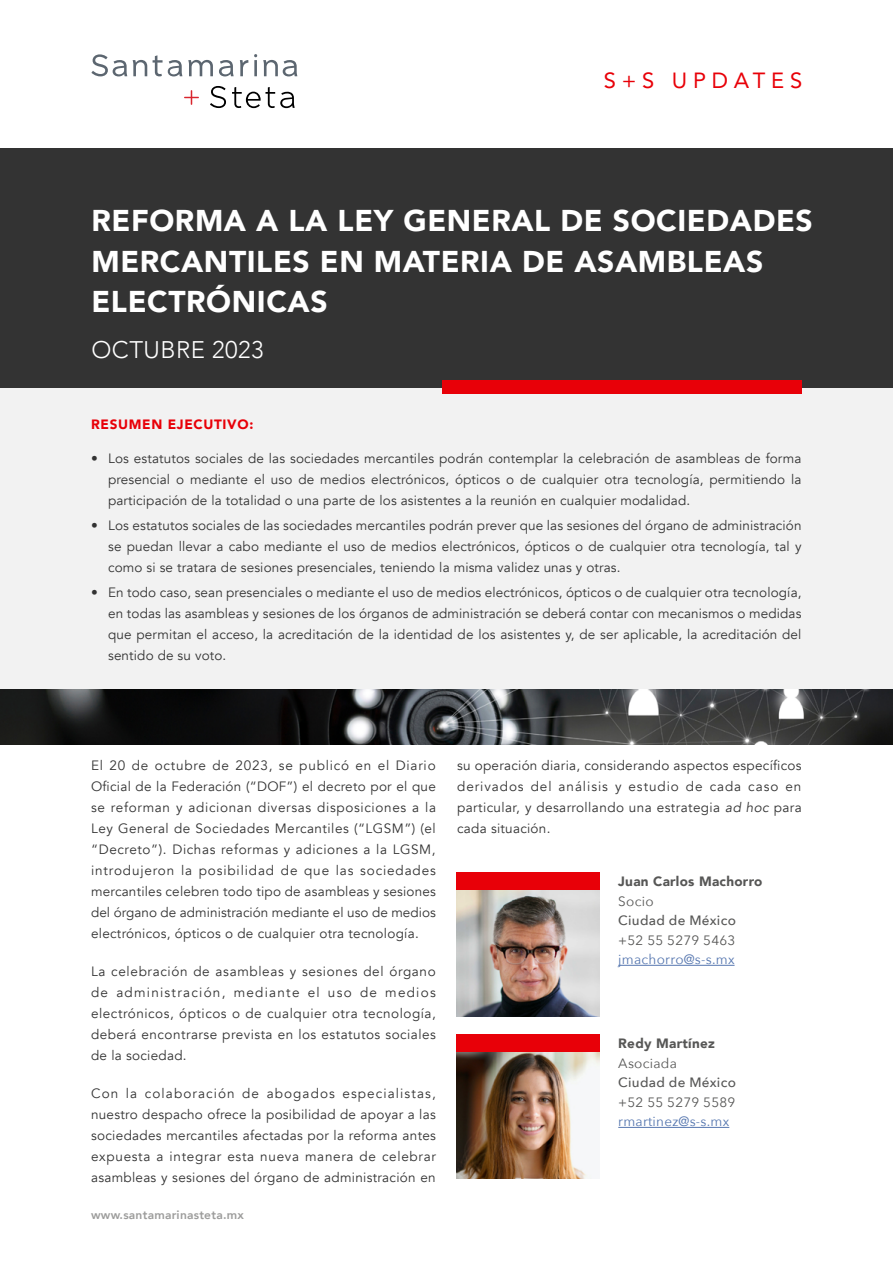
<style>
.page{position:relative;width:893px;height:1264px;background:#fff}
.page>*{position:absolute;margin:0;border:0;box-sizing:border-box;transform-origin:0 0}
.t1{font:900 30px/40.5px "Avenir";letter-spacing:.02em;color:#fff}
.t2{font:300 24px "Avenir";letter-spacing:.02em;color:#fff}
.t3{font:21.9px "Avenir";letter-spacing:.26em;color:#e80008}
.t4{font:13.5px/21px "Avenir";letter-spacing:.02em;color:#333;text-align:justify}
.t5{font:13.5px "Avenir Next";letter-spacing:.02em;color:#575756}
.t6{font:13.5px "Avenir Next";letter-spacing:.02em;color:#5576af}
.t7{font:900 13.5px "Avenir";letter-spacing:.02em;color:#575756}
.t8{font:500 13.5px "Avenir Next";letter-spacing:.02em;color:#575756}
.t9{font:900 13.5px "Avenir";letter-spacing:.05em;color:#e80008}
.t10{font:800 12px "Avenir";letter-spacing:.02em;color:#9d9d9c}
.s1{font-style:italic}
</style>
<div class="page">
<img style="left:0;top:688px;width:893px;height:56px">
<div style="left:0;top:386px;width:893px;height:302px;background:#f2f2f2"></div>
<svg style="left:184px;top:90px;width:15px;height:15px"></svg>
<svg style="left:188px;top:60px;width:25px;height:16px"></svg>
<svg style="left:240px;top:60px;width:8px;height:16px"></svg>
<svg style="left:133px;top:55px;width:29px;height:21px"></svg>
<hr style="left:254px;top:60px;width:3px;height:16px;background:#5c6670">
<svg style="left:91px;top:54px;width:36px;height:22px"></svg>
<svg style="left:168px;top:60px;width:14px;height:16px"></svg>
<svg style="left:219px;top:60px;width:15px;height:16px"></svg>
<svg style="left:263px;top:60px;width:34px;height:16px"></svg>
<svg style="left:210px;top:86px;width:16px;height:22px"></svg>
<svg style="left:232px;top:87px;width:63px;height:21px"></svg>
<div style="left:0;top:148px;width:893px;height:239px;background:#333"></div>
<div style="left:442px;top:380px;width:359px;height:14px;background:#e80008"></div>
<img style="left:456px;top:890px;width:143px;height:126px">
<hr style="left:618px;top:964px;width:116px;height:1px;background:#5576af">
<div style="left:456px;top:872px;width:143px;height:18px;background:#e80008"></div>
<img style="left:456px;top:1052px;width:143px;height:126px">
<hr style="left:618px;top:1126px;width:111px;height:1px;background:#5576af">
<div style="left:456px;top:1034px;width:143px;height:18px;background:#e80008"></div>
<h3 class="t3" style="left:604px;top:62px;width:200px">S+S UPDATES</h3>
<h1 class="t1" style="left:91px;top:199px;width:723px">REFORMA A LA LEY GENERAL DE SOCIEDADES<br>MERCANTILES EN MATERIA DE ASAMBLEAS<br>ELECTRÓNICAS</h1>
<h2 class="t2" style="left:91px;top:335px;width:174px">OCTUBRE 2023</h2>
<p class="t9" style="left:91px;top:412px;width:164px">RESUMEN EJECUTIVO:</p>
<p class="t4" style="left:108px;top:447px;width:695px;text-indent:-17px">• Los estatutos sociales de las sociedades mercantiles podrán contemplar la celebración de asambleas de forma presencial o mediante el uso de medios electrónicos, ópticos o de cualquier otra tecnología, permitiendo la participación de la totalidad o una parte de los asistentes a la reunión en cualquier modalidad.</p>
<p class="t4" style="left:108px;top:515px;width:695px;text-indent:-17px">• Los estatutos sociales de las sociedades mercantiles podrán prever que las sesiones del órgano de administración se puedan llevar a cabo mediante el uso de medios electrónicos, ópticos o de cualquier otra tecnología, tal y como si se tratara de sesiones presenciales, teniendo la misma validez unas y otras.</p>
<p class="t4" style="left:108px;top:582px;width:695px;text-indent:-17px">• En todo caso, sean presenciales o mediante el uso de medios electrónicos, ópticos o de cualquier otra tecnología, en todas las asambleas y sesiones de los órganos de administración se deberá contar con mecanismos o medidas que permitan el acceso, la acreditación de la identidad de los asistentes y, de ser aplicable, la acreditación del sentido de su voto.</p>
<p class="t4" style="left:91px;top:755px;width:346px">El 20 de octubre de 2023, se publicó en el Diario Oficial de la Federación (“DOF”) el decreto por el que se reforman y adicionan diversas disposiciones a la Ley General de Sociedades Mercantiles (“LGSM”) (el “Decreto”). Dichas reformas y adiciones a la LGSM, introdujeron la posibilidad de que las sociedades mercantiles celebren todo tipo de asambleas y sesiones del órgano de administración mediante el uso de medios electrónicos, ópticos o de cualquier otra tecnología.</p>
<p class="t4" style="left:91px;top:961px;width:346px">La celebración de asambleas y sesiones del órgano de administración, mediante el uso de medios electrónicos, ópticos o de cualquier otra tecnología, deberá encontrarse prevista en los estatutos sociales de la sociedad.</p>
<p class="t4" style="left:91px;top:1083px;width:346px">Con la colaboración de abogados especialistas, nuestro despacho ofrece la posibilidad de apoyar a las sociedades mercantiles afectadas por la reforma antes expuesta a integrar esta nueva manera de celebrar asambleas y sesiones del órgano de administración en</p>
<p class="t10" style="left:91px;top:1205px;width:154px">www.santamarinasteta.mx</p>
<p class="t4" style="left:457px;top:755px;width:346px">su operación diaria, considerando aspectos específicos derivados del análisis y estudio de cada caso en particular, y desarrollando una estrategia <span class="s1">ad hoc</span> para cada situación.</p>
<p class="t7" style="left:618px;top:869px;width:146px">Juan Carlos Machorro</p>
<p class="t5" style="left:618px;top:889px;width:37px">Socio</p>
<p class="t8" style="left:618px;top:909px;width:119px">Ciudad de México</p>
<p class="t5" style="left:618px;top:928px;width:119px">+52 55 5279 5463</p>
<p class="t6" style="left:618px;top:948px;width:118px">jmachorro@s-s.mx</p>
<p class="t7" style="left:618px;top:1031px;width:98px">Redy Martínez</p>
<p class="t5" style="left:618px;top:1051px;width:60px">Asociada</p>
<p class="t8" style="left:618px;top:1071px;width:119px">Ciudad de México</p>
<p class="t5" style="left:618px;top:1090px;width:119px">+52 55 5279 5589</p>
<p class="t6" style="left:618px;top:1110px;width:112px">rmartinez@s-s.mx</p>
</div>
